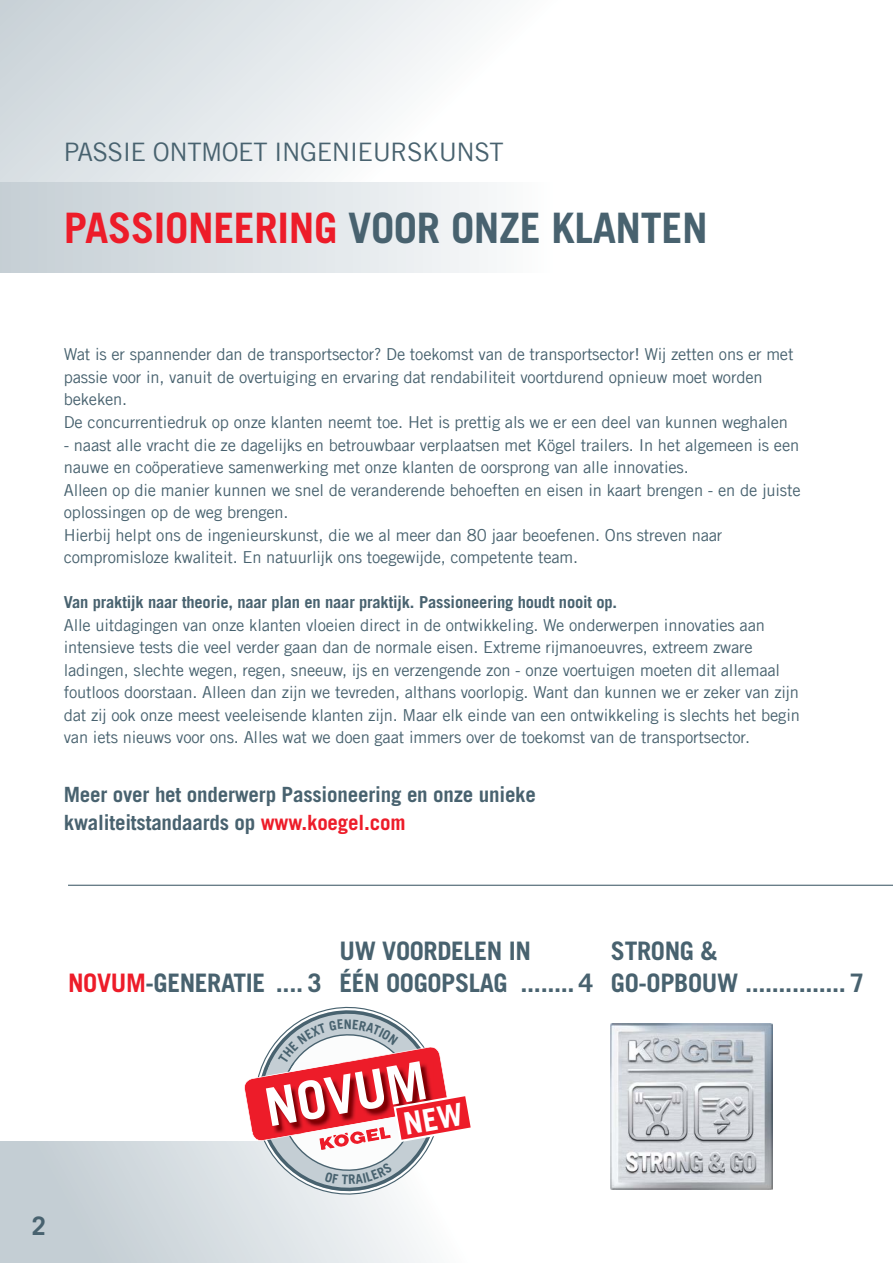
<style>
.page{position:relative;width:893px;height:1263px;background:#fff}
.page>*{position:absolute;margin:0;border:0;box-sizing:border-box;transform-origin:0 0}
.t1{font:700 52.8px "Trade Gothic LT Com";color:#fff}
.t2{font:700 42px "Trade Gothic LT Com";letter-spacing:-.01em;color:#48626f}
.t3{font:700 25.5px/32.4px "Trade Gothic LT Com";letter-spacing:-.015em;color:#48626f}
.t4{font:25.5px "Trade Gothic LT Com";letter-spacing:-.02em;color:#48626f}
.t5{font:700 21px/28.8px "Trade Gothic LT Com";letter-spacing:-.01em;color:#48626f}
.t6{font:16.5px/22.5px "Trade Gothic LT Com";letter-spacing:-.01em;color:#48626f}
.t7{font:700 16.5px "Trade Gothic LT Com";letter-spacing:-.01em;color:#48626f}
.t8{font:700 13.2px "Trade Gothic LT Com";color:#48626f}
.s1{color:#ed1c29}
</style>
<div class="page">
<svg style="left:0;top:1142px;width:773px;height:121px"></svg>
<div style="left:0;top:0;width:893px;height:242px;background:linear-gradient(to right,#d7dee3,#fff)"></div>
<hr style="left:68px;top:885px;width:825px;height:1px;background:#48626f">
<img style="left:611px;top:1023px;width:161px;height:166px">
<div style="left:0;top:183px;width:737px;height:89px;background:linear-gradient(to right,#c6d0d6,#fff)"></div>
<svg style="left:244px;top:1007px;width:229px;height:187px"></svg>
<h3 class="t4" style="left:64px;top:136px;width:441px">PASSIE ONTMOET INGENIEURSKUNST</h3>
<h2 class="t2" style="left:64px;top:202px;width:645px"><span class="s1">PASSIONEERING</span> VOOR ONZE KLANTEN</h2>
<p class="t6" style="left:64px;top:343px;width:731px">Wat is er spannender dan de transportsector? De toekomst van de transportsector! Wij zetten ons er met passie voor in, vanuit de overtuiging en ervaring dat rendabiliteit voortdurend opnieuw moet worden bekeken.<br>De concurrentiedruk op onze klanten neemt toe. Het is prettig als we er een deel van kunnen weghalen</p>
<p class="t6" style="left:64px;top:433px;width:738px">- naast alle vracht die ze dagelijks en betrouwbaar verplaatsen met Kögel trailers. In het algemeen is een nauwe en coöperatieve samenwerking met onze klanten de oorsprong van alle innovaties.<br>Alleen op die manier kunnen we snel de veranderende behoeften en eisen in kaart brengen - en de juiste oplossingen op de weg brengen.<br>Hierbij helpt ons de ingenieurskunst, die we al meer dan 80 jaar beoefenen. Ons streven naar compromisloze kwaliteit. En natuurlijk ons toegewijde, competente team.</p>
<p class="t7" style="left:64px;top:592px;width:555px">Van praktijk naar theorie, naar plan en naar praktijk. Passioneering houdt nooit op.</p>
<p class="t6" style="left:64px;top:613px;width:738px">Alle uitdagingen van onze klanten vloeien direct in de ontwikkeling. We onderwerpen innovaties aan intensieve tests die veel verder gaan dan de normale eisen. Extreme rijmanoeuvres, extreem zware ladingen, slechte wegen, regen, sneeuw, ijs en verzengende zon - onze voertuigen moeten dit allemaal foutloos doorstaan. Alleen dan zijn we tevreden, althans voorlopig. Want dan kunnen we er zeker van zijn dat zij ook onze meest veeleisende klanten zijn. Maar elk einde van een ontwikkeling is slechts het begin van iets nieuws voor ons. Alles wat we doen gaat immers over de toekomst van de transportsector.</p>
<p class="t5" style="left:64px;top:779px;width:474px">Meer over het onderwerp Passioneering en onze unieke kwaliteitstandaards op <span class="s1">www.koegel.com</span></p>
<h3 class="t3" style="left:339px;top:934px;width:255px">UW VOORDELEN IN<br>ÉÉN OOGOPSLAG ........ 4</h3>
<h3 class="t3" style="left:611px;top:934px;width:108px">STRONG &amp;</h3>
<h3 class="t3" style="left:68px;top:967px;width:255px"><span class="s1">NOVUM</span>-GENERATIE .... 3</h3>
<h3 class="t3" style="left:611px;top:967px;width:255px">GO-OPBOUW ............... 7</h3>
<p class="t8" style="left:344px;top:1016px;width:10px">N</p>
<h1 class="t1" style="left:260px;top:1076px;width:165px;rotate:-10deg">NOVUM</h1>
<h3 class="t3" style="left:32px;top:1209px;width:16px">2</h3>
</div>
